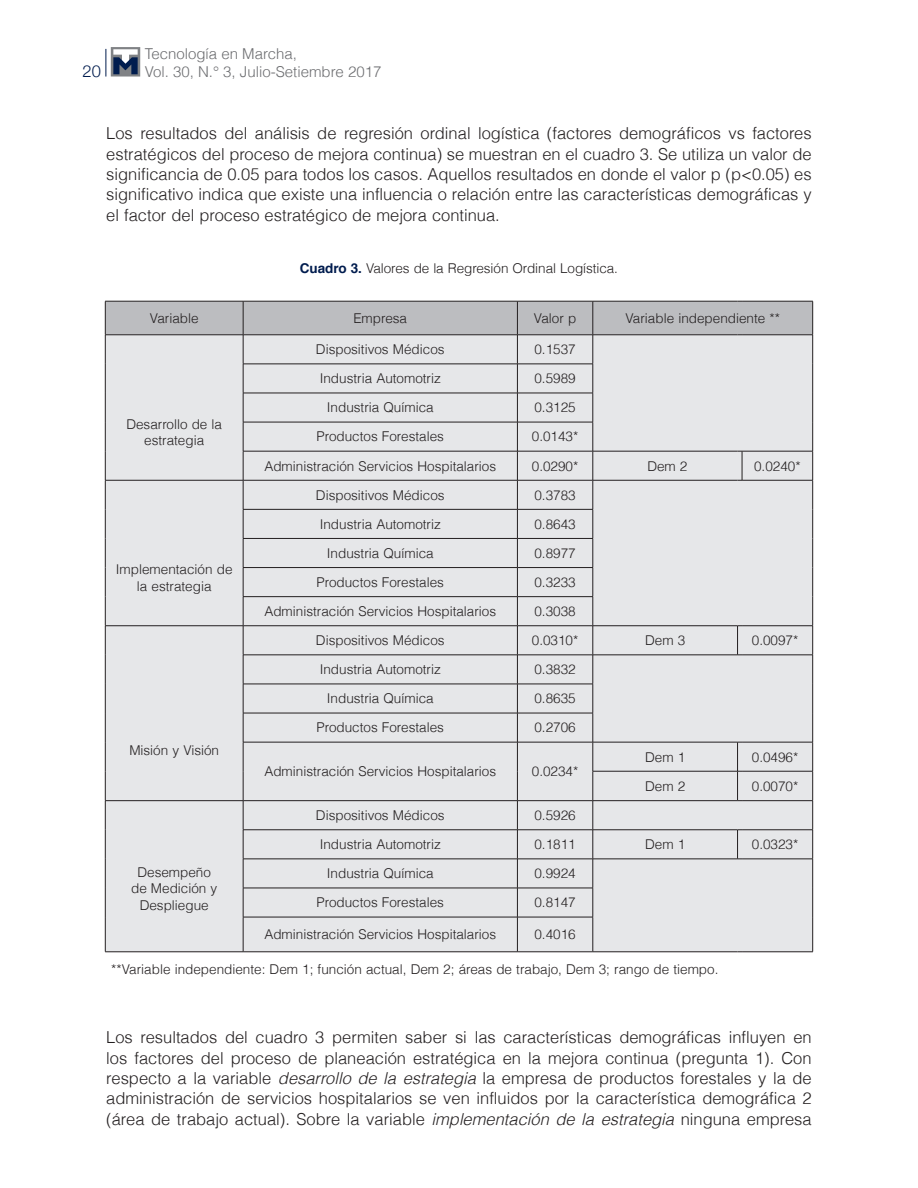
<style>
.page{position:relative;width:918px;height:1188px;background:#fff}
.page>*{position:absolute;margin:0;border:0;box-sizing:border-box;transform-origin:0 0}
._6texto{font:300 16.5px/20.2px "Helvetica";color:#231f20;text-align:justify}
.t1{font:300 16.5px "Helvetica Neue";color:#001c4e}
.t2{font:300 15px "Helvetica";color:#6c6d70}
.textocuadros{font:300 13.5px/16.2px "Helvetica";color:#231f20;text-align:center}
.fuente{font:300 13.5px "Helvetica";color:#231f20}
._9tituloscuadros1{font:300 13.5px "Helvetica";letter-spacing:-.005em;color:#231f20}
.s1{font-weight:700;color:#001c4e}
.s2{font-style:italic}
</style>
<div class="page">
<svg style="left:106px;top:49px;width:1px;height:28px"></svg>
<div style="left:111px;top:47px;width:29px;height:30px;background:#808285"></div>
<svg style="left:113px;top:49px;width:25px;height:25px"></svg>
<div style="left:106px;top:917px;width:706px;height:35px;background:#e6e7e9"></div>
<hr style="left:105px;top:917px;width:1px;height:35px;background:#231f20">
<hr style="left:105px;top:952px;width:138px;height:1px;background:#231f20">
<hr style="left:812px;top:917px;width:1px;height:35px;background:#231f20">
<hr style="left:593px;top:952px;width:145px;height:1px;background:#231f20">
<hr style="left:742px;top:952px;width:71px;height:1px;background:#231f20">
<svg style="left:105px;top:301px;width:708px;height:616px;background:#dedee0"></svg>
<hr style="left:243px;top:917px;width:274px;height:1px;background:#231f20">
<hr style="left:243px;top:917px;width:1px;height:35px;background:#231f20">
<hr style="left:517px;top:917px;width:76px;height:1px;background:#231f20">
<hr style="left:517px;top:917px;width:1px;height:35px;background:#231f20">
<hr style="left:593px;top:917px;width:1px;height:35px;background:#231f20">
<hr style="left:243px;top:952px;width:274px;height:1px;background:#231f20">
<hr style="left:517px;top:952px;width:76px;height:1px;background:#231f20">
<p class="t2" style="left:145px;top:41px;width:154px">Tecnología en Marcha,</p>
<p class="t1" style="left:83px;top:57px;width:20px">20</p>
<p class="t2" style="left:145px;top:59px;width:238px">Vol. 30, N.° 3, Julio-Setiembre 2017</p>
<p class="_6texto" style="left:106px;top:123px;width:707px">Los resultados del análisis de regresión ordinal logística (factores demográficos vs factores estratégicos del proceso de mejora continua) se muestran en el cuadro 3. Se utiliza un valor de significancia de 0.05 para todos los casos. Aquellos resultados en donde el valor p (p&lt;0.05) es significativo indica que existe una influencia o relación entre las características demográficas y el factor del proceso estratégico de mejora continua.</p>
<p class="_9tituloscuadros1" style="left:300px;top:258px;width:320px"><span class="s1">Cuadro 3.</span> Valores de la Regresión Ordinal Logística.</p>
<p class="textocuadros" style="left:150px;top:309px;width:50px">Variable</p>
<p class="textocuadros" style="left:353px;top:309px;width:55px">Empresa</p>
<p class="textocuadros" style="left:534px;top:309px;width:44px">Valor p</p>
<p class="textocuadros" style="left:625px;top:309px;width:156px">Variable independiente **</p>
<p class="textocuadros" style="left:126px;top:415px;width:97px">Desarrollo de la estrategia</p>
<p class="textocuadros" style="left:116px;top:561px;width:118px">Implementación de la estrategia</p>
<p class="textocuadros" style="left:129px;top:742px;width:91px">Misión y Visión</p>
<p class="textocuadros" style="left:316px;top:341px;width:130px">Dispositivos Médicos</p>
<p class="textocuadros" style="left:534px;top:341px;width:43px">0.1537</p>
<p class="textocuadros" style="left:320px;top:370px;width:123px">Industria Automotriz</p>
<p class="textocuadros" style="left:534px;top:370px;width:43px">0.5989</p>
<p class="textocuadros" style="left:327px;top:399px;width:108px">Industria Química</p>
<p class="textocuadros" style="left:534px;top:399px;width:43px">0.3125</p>
<p class="textocuadros" style="left:317px;top:428px;width:129px">Productos Forestales</p>
<p class="textocuadros" style="left:532px;top:428px;width:48px">0.0143*</p>
<p class="textocuadros" style="left:264px;top:457px;width:233px">Administración Servicios Hospitalarios</p>
<p class="textocuadros" style="left:532px;top:457px;width:48px">0.0290*</p>
<p class="textocuadros" style="left:647px;top:457px;width:42px">Dem 2</p>
<p class="textocuadros" style="left:754px;top:457px;width:48px">0.0240*</p>
<p class="textocuadros" style="left:316px;top:486px;width:130px">Dispositivos Médicos</p>
<p class="textocuadros" style="left:534px;top:486px;width:43px">0.3783</p>
<p class="textocuadros" style="left:320px;top:515px;width:123px">Industria Automotriz</p>
<p class="textocuadros" style="left:534px;top:515px;width:43px">0.8643</p>
<p class="textocuadros" style="left:327px;top:544px;width:108px">Industria Química</p>
<p class="textocuadros" style="left:534px;top:544px;width:43px">0.8977</p>
<p class="textocuadros" style="left:317px;top:573px;width:129px">Productos Forestales</p>
<p class="textocuadros" style="left:534px;top:573px;width:43px">0.3233</p>
<p class="textocuadros" style="left:264px;top:603px;width:233px">Administración Servicios Hospitalarios</p>
<p class="textocuadros" style="left:534px;top:603px;width:43px">0.3038</p>
<p class="textocuadros" style="left:316px;top:632px;width:130px">Dispositivos Médicos</p>
<p class="textocuadros" style="left:532px;top:632px;width:48px">0.0310*</p>
<p class="textocuadros" style="left:645px;top:632px;width:42px">Dem 3</p>
<p class="textocuadros" style="left:752px;top:632px;width:48px">0.0097*</p>
<p class="textocuadros" style="left:320px;top:661px;width:123px">Industria Automotriz</p>
<p class="textocuadros" style="left:534px;top:661px;width:43px">0.3832</p>
<p class="textocuadros" style="left:327px;top:690px;width:108px">Industria Química</p>
<p class="textocuadros" style="left:534px;top:690px;width:43px">0.8635</p>
<p class="textocuadros" style="left:317px;top:719px;width:129px">Productos Forestales</p>
<p class="textocuadros" style="left:534px;top:719px;width:43px">0.2706</p>
<p class="textocuadros" style="left:264px;top:763px;width:233px">Administración Servicios Hospitalarios</p>
<p class="textocuadros" style="left:532px;top:763px;width:48px">0.0234*</p>
<p class="textocuadros" style="left:645px;top:748px;width:42px">Dem 1</p>
<p class="textocuadros" style="left:752px;top:748px;width:48px">0.0496*</p>
<p class="textocuadros" style="left:645px;top:777px;width:42px">Dem 2</p>
<p class="textocuadros" style="left:752px;top:777px;width:48px">0.0070*</p>
<p class="textocuadros" style="left:316px;top:807px;width:130px">Dispositivos Médicos</p>
<p class="textocuadros" style="left:534px;top:807px;width:43px">0.5926</p>
<p class="textocuadros" style="left:320px;top:836px;width:123px">Industria Automotriz</p>
<p class="textocuadros" style="left:534px;top:836px;width:43px">0.1811</p>
<p class="textocuadros" style="left:645px;top:836px;width:42px">Dem 1</p>
<p class="textocuadros" style="left:752px;top:836px;width:48px">0.0323*</p>
<p class="textocuadros" style="left:327px;top:865px;width:108px">Industria Química</p>
<p class="textocuadros" style="left:534px;top:865px;width:43px">0.9924</p>
<p class="textocuadros" style="left:317px;top:894px;width:129px">Productos Forestales</p>
<p class="textocuadros" style="left:534px;top:894px;width:43px">0.8147</p>
<p class="textocuadros" style="left:264px;top:926px;width:233px">Administración Servicios Hospitalarios</p>
<p class="textocuadros" style="left:534px;top:926px;width:43px">0.4016</p>
<p class="fuente" style="left:111px;top:958px;width:609px">**Variable independiente: Dem 1; función actual, Dem 2; áreas de trabajo, Dem 3; rango de tiempo.</p>
<p class="textocuadros" style="left:131px;top:864px;width:88px">Desempeño de Medición y<br>Despliegue</p>
<p class="_6texto" style="left:106px;top:1027px;width:707px">Los resultados del cuadro 3 permiten saber si las características demográficas influyen en los factores del proceso de planeación estratégica en la mejora continua (pregunta 1). Con respecto a la variable <span class="s2">desarrollo de la estrategia</span> la empresa de productos forestales y la de administración de servicios hospitalarios se ven influidos por la característica demográfica 2 (área de trabajo actual). Sobre la variable <span class="s2">implementación de la estrategia</span> ninguna empresa</p>
</div>
